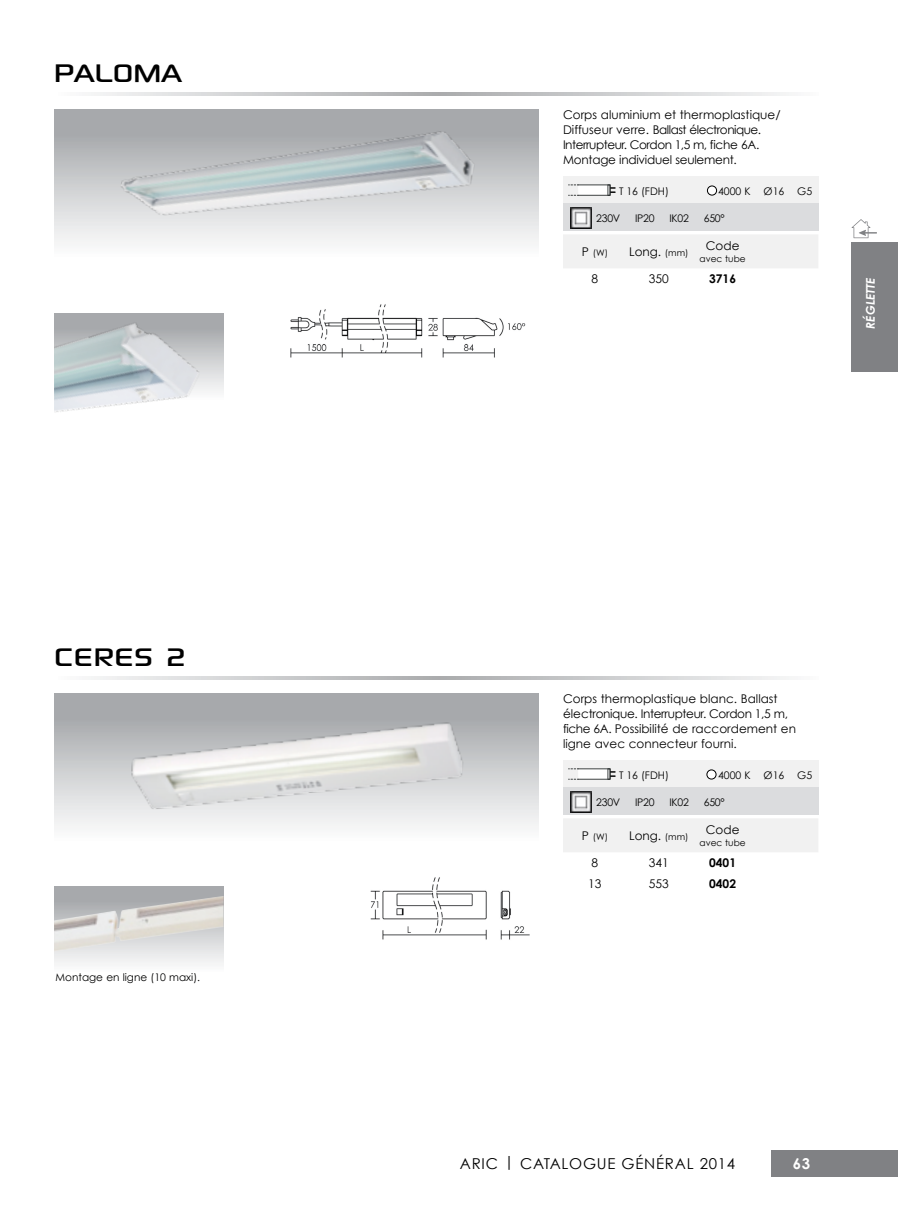
<style>
.page{position:relative;width:898px;height:1212px;background:#fff}
.page>*{position:absolute;margin:0;border:0;box-sizing:border-box;transform-origin:0 0}
.Titres_2{font:36px "Sony Sketch EF";color:#000}
.t1{font:15px "Century Gothic";letter-spacing:.05em;color:#000}
.t2{font:700 15px "Century Gothic";color:#fff}
.texte_courant{font:12px/15px "Century Gothic";color:#000}
.texte_courant-2{font:12px/15px "Century Gothic";letter-spacing:-.02em;color:#000}
.t3{font:700 12px "Century Gothic";color:#000}
.t4{font:italic 700 12px "Century Gothic";color:#fff}
.texte_courant-3{font:10.5px "Century Gothic";color:#000}
.t5{font:9px "Century Gothic";color:#000}
.s1{font-size:12px}
.s2{font-size:9px}
</style>
<div class="page">
<div style="left:54px;top:314px;width:170px;height:85px;background:linear-gradient(to bottom,#9c9ea1,#fcfdfd)"></div>
<svg style="left:54px;top:886px;width:170px;height:77px"></svg>
<div style="left:54px;top:110px;width:484px;height:146px;background:linear-gradient(to bottom,#9c9ea1,#fcfcfd)"></div>
<div style="left:54px;top:694px;width:484px;height:146px;background:linear-gradient(to bottom,#9c9ea1,#fcfcfd)"></div>
<img style="left:106px;top:708px;width:387px;height:113px">
<img style="left:101px;top:92px;width:402px;height:164px">
<img style="left:370px;top:877px;width:160px;height:63px">
<img style="left:290px;top:304px;width:236px;height:54px">
<img style="left:54px;top:896px;width:169px;height:56px">
<img style="left:54px;top:313px;width:163px;height:99px">
<div style="left:563px;top:235px;width:255px;height:33px;background:#f1f1f1"></div>
<div style="left:563px;top:819px;width:255px;height:33px;background:#f1f1f1"></div>
<div style="left:563px;top:177px;width:255px;height:27px;background:#f1f1f1"></div>
<div style="left:563px;top:760px;width:255px;height:28px;background:#f1f1f1"></div>
<div style="left:563px;top:204px;width:255px;height:27px;background:#dbdcde"></div>
<div style="left:563px;top:788px;width:255px;height:27px;background:#dbdcde"></div>
<svg style="left:568px;top:184px;width:47px;height:12px"></svg>
<svg style="left:568px;top:768px;width:47px;height:12px"></svg>
<img style="left:570px;top:208px;width:21px;height:20px">
<img style="left:570px;top:791px;width:21px;height:21px">
<svg style="left:91px;top:93px;width:698px;height:2px"></svg>
<svg style="left:91px;top:676px;width:698px;height:3px;background:#cecfd0"></svg>
<div style="left:707px;top:186px;width:9px;height:9px;background:#fff;border-radius:50%"></div>
<div style="left:707px;top:186px;width:9px;height:9px;border:1px solid #000;border-radius:50%"></div>
<div style="left:706px;top:770px;width:9px;height:9px;background:#fff;border-radius:50%"></div>
<div style="left:706px;top:770px;width:10px;height:9px;border:1px solid #000;border-radius:50%"></div>
<svg style="left:851px;top:219px;width:25px;height:19px"></svg>
<div style="left:851px;top:242px;width:46px;height:130px;background:#808184"></div>
<div style="left:771px;top:1150px;width:126px;height:27px;background:#808184"></div>
<p class="Titres_2" style="left:54px;top:52px;width:130px">PALOMA</p>
<p class="Titres_2" style="left:54px;top:636px;width:134px">CERES 2</p>
<p class="texte_courant-3" style="left:56px;top:971px;width:146px">Montage en ligne (10 maxi).</p>
<p class="texte_courant-2" style="left:563px;top:107px;width:219px">Corps aluminium et thermoplastique/ Diffuseur verre. Ballast électronique.<br>Interrupteur. Cordon 1,5 m, fiche 6A.<br>Montage individuel seulement.</p>
<p class="texte_courant-3" style="left:619px;top:184px;width:51px">T 16 (FDH)</p>
<p class="texte_courant-3" style="left:717px;top:185px;width:95px">4000 K Ø16 G5</p>
<p class="texte_courant-3" style="left:596px;top:212px;width:26px">230V</p>
<p class="texte_courant-3" style="left:634px;top:212px;width:21px">IP20</p>
<p class="texte_courant-3" style="left:669px;top:212px;width:21px">IK02</p>
<p class="texte_courant-3" style="left:703px;top:212px;width:23px">650°</p>
<p class="t5" style="left:581px;top:247px;width:28px"><span class="s1">P</span> (W)</p>
<p class="texte_courant" style="left:629px;top:244px;width:61px">Long. <span class="s2">(mm)</span></p>
<p class="texte_courant" style="left:705px;top:238px;width:35px">Code</p>
<p class="t5" style="left:699px;top:253px;width:48px">avec tube</p>
<p class="texte_courant" style="left:591px;top:271px;width:8px">8</p>
<p class="texte_courant" style="left:648px;top:271px;width:21px">350</p>
<p class="t3" style="left:709px;top:271px;width:28px">3716</p>
<p class="t4" style="left:862px;top:329px;width:53px;rotate:-90deg">RÉGLETTE</p>
<p class="texte_courant" style="left:563px;top:691px;width:234px">Corps thermoplastique blanc. Ballast électronique. Interrupteur. Cordon 1,5 m, fiche 6A. Possibilité de raccordement en ligne avec connecteur fourni.</p>
<p class="texte_courant-3" style="left:619px;top:768px;width:51px">T 16 (FDH)</p>
<p class="texte_courant-3" style="left:717px;top:768px;width:95px">4000 K Ø16 G5</p>
<p class="texte_courant-3" style="left:596px;top:796px;width:26px">230V</p>
<p class="texte_courant-3" style="left:634px;top:796px;width:21px">IP20</p>
<p class="texte_courant-3" style="left:669px;top:796px;width:21px">IK02</p>
<p class="texte_courant-3" style="left:703px;top:796px;width:23px">650°</p>
<p class="t5" style="left:581px;top:831px;width:28px"><span class="s1">P</span> (W)</p>
<p class="texte_courant" style="left:629px;top:828px;width:61px">Long. <span class="s2">(mm)</span></p>
<p class="texte_courant" style="left:705px;top:822px;width:35px">Code</p>
<p class="t5" style="left:699px;top:837px;width:48px">avec tube</p>
<p class="texte_courant" style="left:591px;top:855px;width:8px">8</p>
<p class="texte_courant" style="left:648px;top:855px;width:21px">341</p>
<p class="t3" style="left:709px;top:855px;width:28px">0401</p>
<p class="texte_courant" style="left:588px;top:876px;width:15px">13</p>
<p class="texte_courant" style="left:648px;top:876px;width:21px">553</p>
<p class="t3" style="left:709px;top:876px;width:28px">0402</p>
<p class="t1" style="left:459px;top:1154px;width:277px">ARIC | CATALOGUE GÉNÉRAL 2014</p>
<p class="t2" style="left:792px;top:1154px;width:19px">63</p>
</div>
